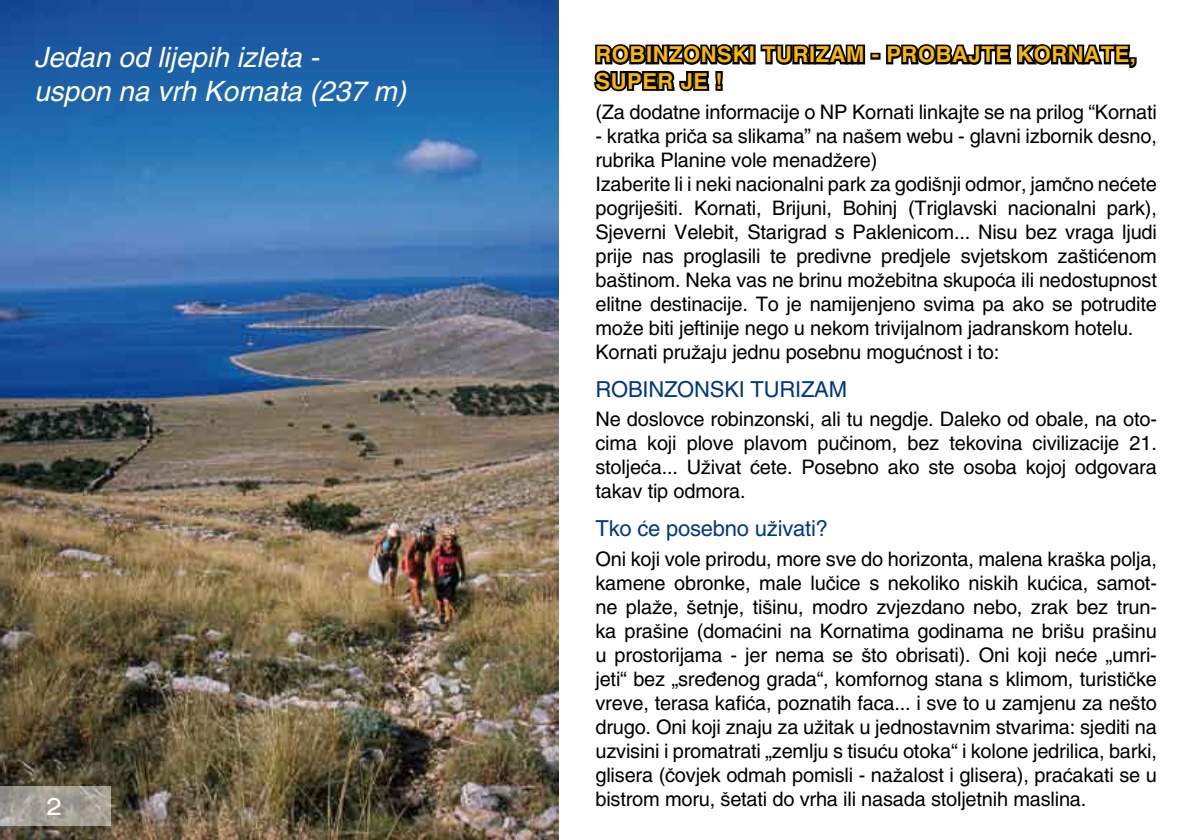
<style>
.page{position:relative;width:1191px;height:840px;background:#fff}
.page>*{position:absolute;margin:0;border:0;box-sizing:border-box;transform-origin:0 0}
.t1{font:italic 28px/33.6px "Helvetica HRX";color:#fff}
.t2{font:24px "Helvetica Neue Extended HRX";color:#fff}
.t3{font:700 22px/26.4px "Helvetica HRX";letter-spacing:.025em;color:#fab900}
.t4{font:22px "Helvetica HRX";letter-spacing:-.01em;color:#003882}
.t5{font:20px/24px "Helvetica HRX";letter-spacing:-.01em;color:#000;text-align:justify}
</style>
<div class="page">
<img style="left:0;top:0;width:558px;height:839px">
<div style="left:870px;top:53px;width:10px;height:7px;border:4px solid #000"></div>
<svg style="left:886px;top:44px;width:251px;height:25px"></svg>
<svg style="left:594px;top:44px;width:272px;height:48px"></svg>
<svg style="left:0;top:785px;width:111px;height:40px;background:#a19c93"></svg>
<h1 class="t1" style="left:34px;top:40px;width:373px">Jedan od lijepih izleta -<br>uspon na vrh Kornata (237 m)</h1>
<p class="t2" style="left:46px;top:791px;width:18px">2</p>
<p class="t3" style="left:595px;top:41px;width:542px">ROBINZONSKI TURIZAM - PROBAJTE KORNATE,<br>SUPER JE !</p>
<p class="t5" style="left:595px;top:99px;width:563px">(Za dodatne informacije o NP Kornati linkajte se na prilog “Kornati</p>
<p class="t5" style="left:595px;top:123px;width:563px;text-align:left">- kratka priča sa slikama” na našem webu - glavni izbornik desno, rubrika Planine vole menadžere)<br>Izaberite li i neki nacionalni park za godišnji odmor, jamčno nećete pogriješiti. Kornati, Brijuni, Bohinj (Triglavski nacionalni park), Sjeverni Velebit, Starigrad s Paklenicom... Nisu bez vraga ljudi prije nas proglasili te predivne predjele svjetskom zaštićenom baštinom. Neka vas ne brinu možebitna skupoća ili nedostupnost elitne destinacije. To je namijenjeno svima pa ako se potrudite može biti jeftinije nego u nekom trivijalnom jadranskom hotelu.<br>Kornati pružaju jednu posebnu mogućnost i to:</p>
<p class="t4" style="left:595px;top:376px;width:253px">ROBINZONSKI TURIZAM</p>
<p class="t5" style="left:595px;top:407px;width:563px">Ne doslovce robinzonski, ali tu negdje. Daleko od obale, na oto&shy;cima koji plove plavom pučinom, bez tekovina civilizacije 21. stoljeća... Uživat ćete. Posebno ako ste osoba kojoj odgovara takav tip odmora.</p>
<p class="t4" style="left:595px;top:515px;width:234px">Tko će posebno uživati?</p>
<p class="t5" style="left:595px;top:546px;width:563px">Oni koji vole prirodu, more sve do horizonta, malena kraška polja, kamene obronke, male lučice s nekoliko niskih kućica, samot&shy;ne plaže, šetnje, tišinu, modro zvjezdano nebo, zrak bez trun&shy;ka prašine (domaćini na Kornatima godinama ne brišu prašinu u prostorijama - jer nema se što obrisati). Oni koji neće „umri&shy;jeti“ bez „sređenog grada“, komfornog stana s klimom, turističke vreve, terasa kafića, poznatih faca... i sve to u zamjenu za nešto drugo. Oni koji znaju za užitak u jednostavnim stvarima: sjediti na uzvisini i promatrati „zemlju s tisuću otoka“ i kolone jedrilica, barki, glisera (čovjek odmah pomisli - nažalost i glisera), praćakati se u bistrom moru, šetati do vrha ili nasada stoljetnih maslina.</p>
</div>
